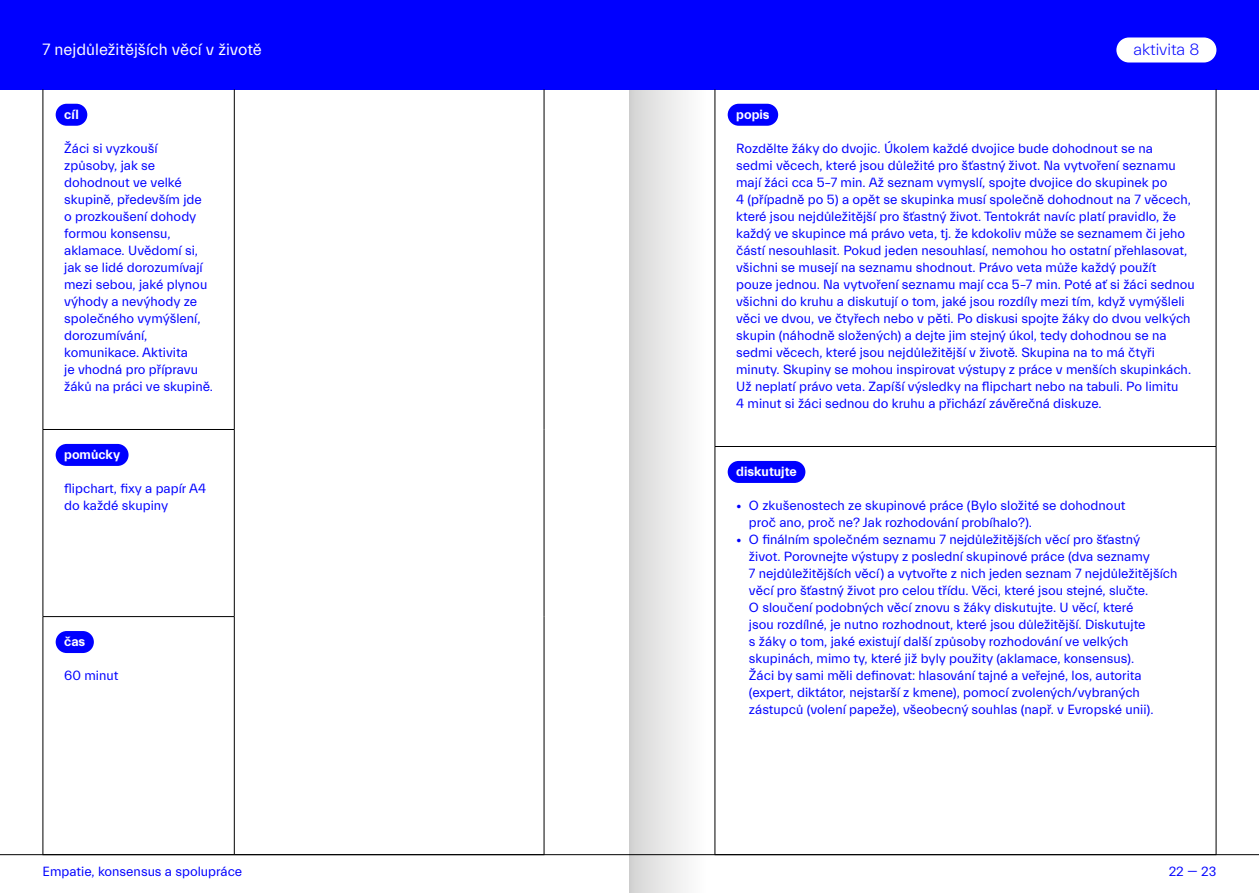
<style>
.page{position:relative;width:1259px;height:893px;background:#fff}
.page>*{position:absolute;margin:0;border:0;box-sizing:border-box;transform-origin:0 0}
.t1{font:16.5px "Everett";color:#fff}
.t2{font:300 16.5px "Everett";color:#00f}
.t3{font:13.5px/17px "Everett";color:#00f}
.t4{font:700 13.5px "Everett";color:#fff}
</style>
<div class="page">
<div style="left:629px;top:0;width:77px;height:893px;background:linear-gradient(to right,#d4d4d4,#fff)"></div>
<hr style="left:0;top:854px;width:1259px;height:1px;background:#000">
<div style="left:0;top:0;width:1259px;height:89px;background:#00f"></div>
<hr style="left:43px;top:89px;width:1px;height:340px;background:#000">
<hr style="left:234px;top:89px;width:1px;height:340px;background:#000">
<hr style="left:544px;top:89px;width:1px;height:340px;background:#000">
<hr style="left:43px;top:429px;width:192px;height:1px;background:#000">
<hr style="left:43px;top:430px;width:1px;height:186px;background:#000">
<hr style="left:234px;top:430px;width:1px;height:186px;background:#000">
<hr style="left:544px;top:429px;width:1px;height:188px;background:#000">
<hr style="left:43px;top:616px;width:192px;height:1px;background:#000">
<hr style="left:43px;top:617px;width:1px;height:237px;background:#000">
<hr style="left:234px;top:617px;width:1px;height:237px;background:#000">
<hr style="left:544px;top:617px;width:1px;height:237px;background:#000">
<div style="left:56px;top:104px;width:31px;height:22px;background:#00f;border-radius:11px"></div>
<div style="left:56px;top:444px;width:73px;height:22px;background:#00f;border-radius:11px"></div>
<div style="left:56px;top:631px;width:38px;height:22px;background:#00f;border-radius:11px"></div>
<hr style="left:714px;top:89px;width:1px;height:357px;background:#000">
<hr style="left:1215px;top:89px;width:1px;height:357px;background:#000">
<hr style="left:714px;top:446px;width:502px;height:1px;background:#000">
<hr style="left:714px;top:447px;width:1px;height:407px;background:#000">
<hr style="left:1215px;top:447px;width:1px;height:407px;background:#000">
<div style="left:727px;top:104px;width:51px;height:22px;background:#00f;border-radius:11px"></div>
<div style="left:727px;top:461px;width:78px;height:22px;background:#00f;border-radius:11px"></div>
<div style="left:1116px;top:37px;width:100px;height:25px;background:#fff;border-radius:13px"></div>
<p class="t1" style="left:43px;top:41px;width:221px">7 nejdůležitějších věcí v životě</p>
<p class="t4" style="left:64px;top:107px;width:16px">cíl</p>
<p class="t3" style="left:64px;top:140px;width:150px">Žáci si vyzkouší způsoby, jak se dohodnout ve velké skupině, především jde<br>o prozkoušení dohody formou konsensu, aklamace. Uvědomí si, jak se lidé dorozumívají mezi sebou, jaké plynou výhody a nevýhody ze společného vymýšlení, dorozumívání, komunikace. Aktivita<br>je vhodná pro přípravu žáků na práci ve skupině.</p>
<p class="t4" style="left:64px;top:447px;width:57px">pomůcky</p>
<p class="t3" style="left:64px;top:480px;width:143px">flipchart, fixy a papír A4 do každé skupiny</p>
<p class="t4" style="left:64px;top:634px;width:23px">čas</p>
<p class="t3" style="left:64px;top:668px;width:56px">60 minut</p>
<p class="t2" style="left:1133px;top:41px;width:67px">aktivita 8</p>
<p class="t4" style="left:736px;top:107px;width:35px">popis</p>
<p class="t3" style="left:736px;top:140px;width:460px">Rozdělte žáky do dvojic. Úkolem každé dvojice bude dohodnout se na<br>sedmi věcech, které jsou důležité pro šťastný život. Na vytvoření seznamu mají žáci cca 5–7 min. Až seznam vymyslí, spojte dvojice do skupinek po<br>4 (případně po 5) a opět se skupinka musí společně dohodnout na 7 věcech, které jsou nejdůležitější pro šťastný život. Tentokrát navíc platí pravidlo, že každý ve skupince má právo veta, tj. že kdokoliv může se seznamem či jeho částí nesouhlasit. Pokud jeden nesouhlasí, nemohou ho ostatní přehlasovat, všichni se musejí na seznamu shodnout. Právo veta může každý použít pouze jednou. Na vytvoření seznamu mají cca 5–7 min. Poté ať si žáci sednou všichni do kruhu a diskutují o tom, jaké jsou rozdíly mezi tím, když vymýšleli věci ve dvou, ve čtyřech nebo v pěti. Po diskusi spojte žáky do dvou velkých skupin (náhodně složených) a dejte jim stejný úkol, tedy dohodnou se na sedmi věcech, které jsou nejdůležitější v životě. Skupina na to má čtyři minuty. Skupiny se mohou inspirovat výstupy z práce v menších skupinkách.<br>Už neplatí právo veta. Zapíší výsledky na flipchart nebo na tabuli. Po limitu<br>4 minut si žáci sednou do kruhu a přichází závěrečná diskuze.</p>
<p class="t4" style="left:736px;top:464px;width:62px">diskutujte</p>
<p class="t3" style="left:749px;top:497px;width:378px;text-indent:-13px">• O zkušenostech ze skupinové práce (Bylo složité se dohodnout proč ano, proč ne? Jak rozhodování probíhalo?).</p>
<p class="t3" style="left:749px;top:532px;width:430px;text-indent:-13px">• O finálním společném seznamu 7 nejdůležitějších věcí pro šťastný<br>život. Porovnejte výstupy z poslední skupinové práce (dva seznamy<br>7 nejdůležitějších věcí) a vytvořte z nich jeden seznam 7 nejdůležitějších věcí pro šťastný život pro celou třídu. Věci, které jsou stejné, slučte.<br>O sloučení podobných věcí znovu s žáky diskutujte. U věcí, které<br>jsou rozdílné, je nutno rozhodnout, které jsou důležitější. Diskutujte<br>s žáky o tom, jaké existují další způsoby rozhodování ve velkých skupinách, mimo ty, které již byly použity (aklamace, konsensus).<br>Žáci by sami měli definovat: hlasování tajné a veřejné, los, autorita (expert, diktátor, nejstarší z kmene), pomocí zvolených/vybraných zástupců (volení papeže), všeobecný souhlas (např. v Evropské unii).</p>
<p class="t3" style="left:43px;top:863px;width:201px">Empatie, konsensus a spolupráce</p>
<p class="t3" style="left:1168px;top:863px;width:49px">22 — 23</p>
</div>
